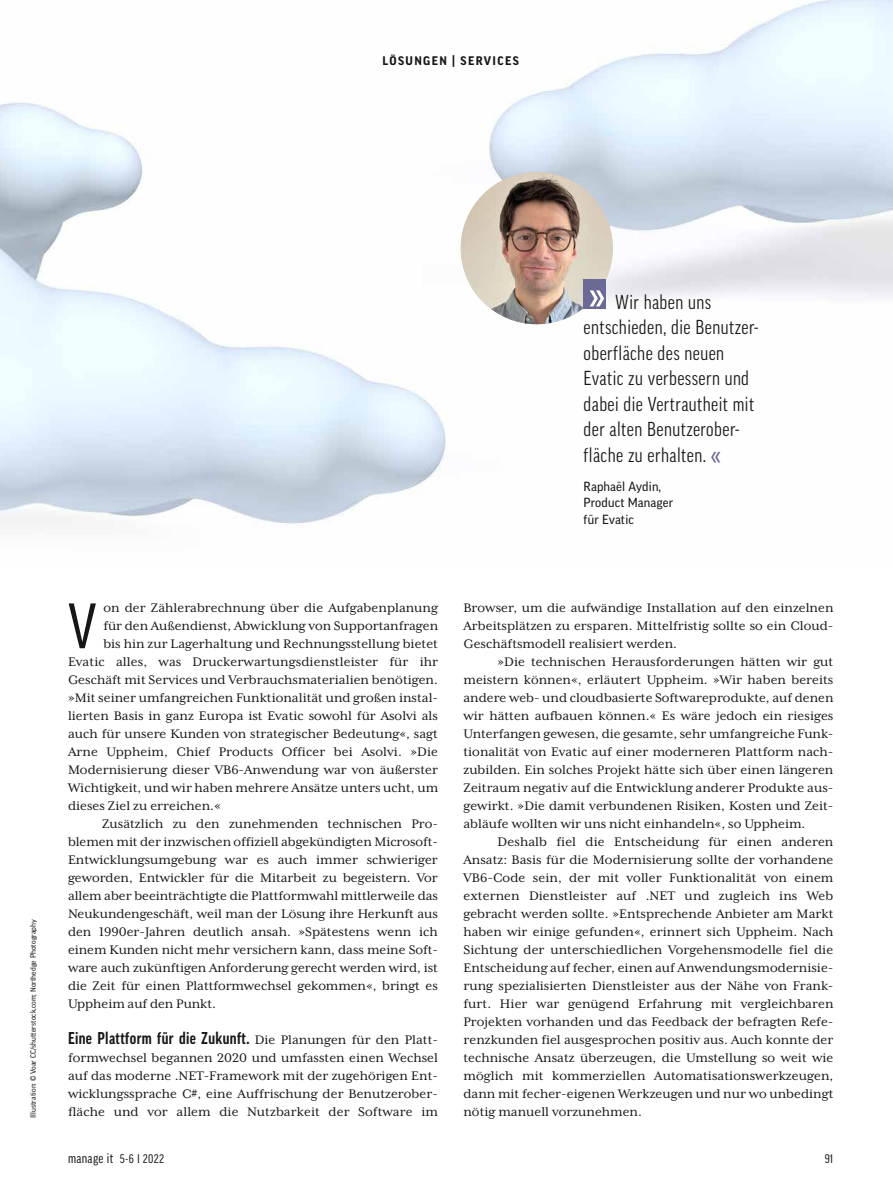
<style>
.page{position:relative;width:893px;height:1191px;background:#fff}
.page>*{position:absolute;margin:0;border:0;box-sizing:border-box;transform-origin:0 0}
.t1{font:61.8px "Good Pro Cond News";color:#181716}
.t2{font:condensed 19.5px/25.5px "Good Pro";letter-spacing:.02em;color:#181716}
.t3{font:700 condensed 16.5px "Good Pro";letter-spacing:.02em;color:#181716}
.t4{font:14.25px/18px "Mrs Eaves XL Serif OT";color:#181716;text-align:justify}
.t5{font:13.5px "Good Pro Cond News";letter-spacing:.025em;color:#181716}
.t6{font:12.75px/16.5px "Good Pro News";letter-spacing:.01em;color:#181716}
.t7{font:700 12px "Good Pro";letter-spacing:.11em;color:#181716}
.t8{font:12px "Good Pro Cond News";color:#181716}
.t9{font:7.5px "Good Pro News";color:#181716}
.s1{font-family:"Good Pro Cond News";font-stretch:normal;font-size:30px;color:#6b6996}
.s2{font-family:"Mrs Eaves XL Serif OT";font-weight:400;font-stretch:normal;font-size:14.25px}
.s3{font-size:12px}
</style>
<div class="page">
<img style="left:0;top:0;width:893px;height:524px">
<img style="left:461px;top:172px;width:152px;height:152px;border-radius:76px">
<div style="left:583px;top:279px;width:23px;height:29px;background:#6b6996"></div>
<svg style="left:590px;top:290px;width:14px;height:16px"></svg>
<p class="t7" style="left:383px;top:54px;width:138px">LÖSUNGEN | SERVICES</p>
<h2 class="t2" style="left:583px;top:289px;width:176px;text-indent:32px">Wir haben uns entschieden, die Benutzer&shy;oberfläche des neuen<br>Evatic zu verbessern und dabei die Vertrautheit mit der alten Benutzerober&shy;fläche zu erhalten. <span class="s1">«</span></h2>
<p class="t6" style="left:583px;top:478px;width:91px">Raphaël Aydin,<br>Product Manager für Evatic</p>
<p class="t9" style="left:29px;top:1117px;width:200px;rotate:-90deg">Illustration: © Voar CC/shutterstock.com; Northedge Photography</p>
<h1 class="t1" style="left:68px;top:591px;width:30px">V</h1>
<p class="t4" style="left:103px;top:599px;width:336px">on der Zählerabrechnung über die Aufgabenplanung</p>
<p class="t4" style="left:103px;top:617px;width:336px">für den Außendienst, Abwicklung von Supportanfragen</p>
<p class="t4" style="left:103px;top:635px;width:336px">bis hin zur Lagerhaltung und Rechnungsstellung bietet</p>
<p class="t4" style="left:68px;top:653px;width:372px">Evatic alles, was Druckerwartungsdienstleister für ihr</p>
<p class="t4" style="left:68px;top:671px;width:371px">Geschäft mit Services und Verbrauchsmaterialien benötigen.</p>
<p class="t4" style="left:68px;top:689px;width:372px">»Mit seiner umfangreichen Funktionalität und großen instal-</p>
<p class="t4" style="left:68px;top:707px;width:371px">lierten Basis in ganz Europa ist Evatic sowohl für Asolvi als</p>
<p class="t4" style="left:68px;top:725px;width:371px">auch für unsere Kunden von strategischer Bedeutung«, sagt</p>
<p class="t4" style="left:68px;top:743px;width:371px">Arne Uppheim, Chief Products Officer bei Asolvi. »Die</p>
<p class="t4" style="left:68px;top:761px;width:371px">Modernisierung dieser VB6-Anwendung war von äußerster</p>
<p class="t4" style="left:68px;top:779px;width:372px">Wichtigkeit, und wir haben mehrere Ansätze unters ucht, um</p>
<p class="t4" style="left:68px;top:797px;width:154px">dieses Ziel zu erreichen.«</p>
<p class="t4" style="left:102px;top:815px;width:336px">Zusätzlich zu den zunehmenden technischen Pro-</p>
<p class="t4" style="left:68px;top:833px;width:371px">blemen mit der inzwischen offiziell abgekündigten Microsoft-</p>
<p class="t4" style="left:68px;top:851px;width:371px">Entwicklungsumgebung war es auch immer schwieriger</p>
<p class="t4" style="left:68px;top:869px;width:371px">geworden, Entwickler für die Mitarbeit zu begeistern. Vor</p>
<p class="t4" style="left:68px;top:887px;width:371px">allem aber beeinträchtigte die Plattformwahl mittlerweile das</p>
<p class="t4" style="left:68px;top:905px;width:371px">Neukundengeschäft, weil man der Lösung ihre Herkunft aus</p>
<p class="t4" style="left:68px;top:923px;width:371px">den 1990er-Jahren deutlich ansah. »Spätestens wenn ich</p>
<p class="t4" style="left:68px;top:941px;width:371px">einem Kunden nicht mehr versichern kann, dass meine Soft-</p>
<p class="t4" style="left:68px;top:959px;width:371px">ware auch zukünftigen Anforderung gerecht werden wird, ist</p>
<p class="t4" style="left:68px;top:977px;width:371px">die Zeit für einen Plattformwechsel gekommen«, bringt es</p>
<p class="t4" style="left:68px;top:995px;width:149px">Uppheim auf den Punkt.</p>
<p class="t3" style="left:68px;top:1029px;width:371px">Eine Plattform für die Zukunft. <span class="s2">Die Planungen für den Platt-</span></p>
<p class="t4" style="left:68px;top:1049px;width:371px">formwechsel begannen 2020 und umfassten einen Wechsel auf das moderne .NET-Framework mit der zugehörigen Ent&shy;wicklungssprache C#, eine Auffrischung der Benutzerober&shy;fläche und vor allem die Nutzbarkeit der Software im</p>
<p class="t4" style="left:463px;top:599px;width:371px">Browser, um die aufwändige Installation auf den einzelnen Arbeitsplätzen zu ersparen. Mittelfristig sollte so ein Cloud-Geschäftsmodell realisiert werden.</p>
<p class="t4" style="left:463px;top:653px;width:371px;text-indent:34px">»Die technischen Herausforderungen hätten wir gut meistern können«, erläutert Uppheim. »Wir haben bereits andere web- und cloudbasierte Softwareprodukte, auf denen wir hätten aufbauen können.« Es wäre jedoch ein riesiges Unterfangen gewesen, die gesamte, sehr umfangreiche Funk&shy;tionalität von Evatic auf einer moderneren Plattform nach&shy;zubilden. Ein solches Projekt hätte sich über einen längeren Zeitraum negativ auf die Entwicklung anderer Produkte aus&shy;gewirkt. »Die damit verbundenen Risiken, Kosten und Zeit&shy;abläufe wollten wir uns nicht einhandeln«, so Uppheim.</p>
<p class="t4" style="left:463px;top:833px;width:371px;text-indent:34px">Deshalb fiel die Entscheidung für einen anderen Ansatz: Basis für die Modernisierung sollte der vorhandene VB6-Code sein, der mit voller Funktionalität von einem externen Dienstleister auf .NET und zugleich ins Web gebracht werden sollte. »Entsprechende Anbieter am Markt haben wir einige gefunden«, erinnert sich Uppheim. Nach Sichtung der unterschiedlichen Vorgehensmodelle fiel die Entscheidung auf fecher, einen auf Anwendungsmodernisie&shy;rung spezialisierten Dienstleister aus der Nähe von Frank&shy;furt. Hier war genügend Erfahrung mit vergleichbaren Projekten vorhanden und das Feedback der befragten Refe&shy;renzkunden fiel ausgesprochen positiv aus. Auch konnte der technische Ansatz überzeugen, die Umstellung so weit wie möglich mit kommerziellen Automatisationswerkzeugen, dann mit fecher-eigenen Werkzeugen und nur wo unbedingt nötig manuell vorzunehmen.</p>
<p class="t5" style="left:68px;top:1150px;width:98px">manage it <span class="s3">5-6 I 2022</span></p>
<p class="t8" style="left:825px;top:1151px;width:10px">91</p>
</div>
